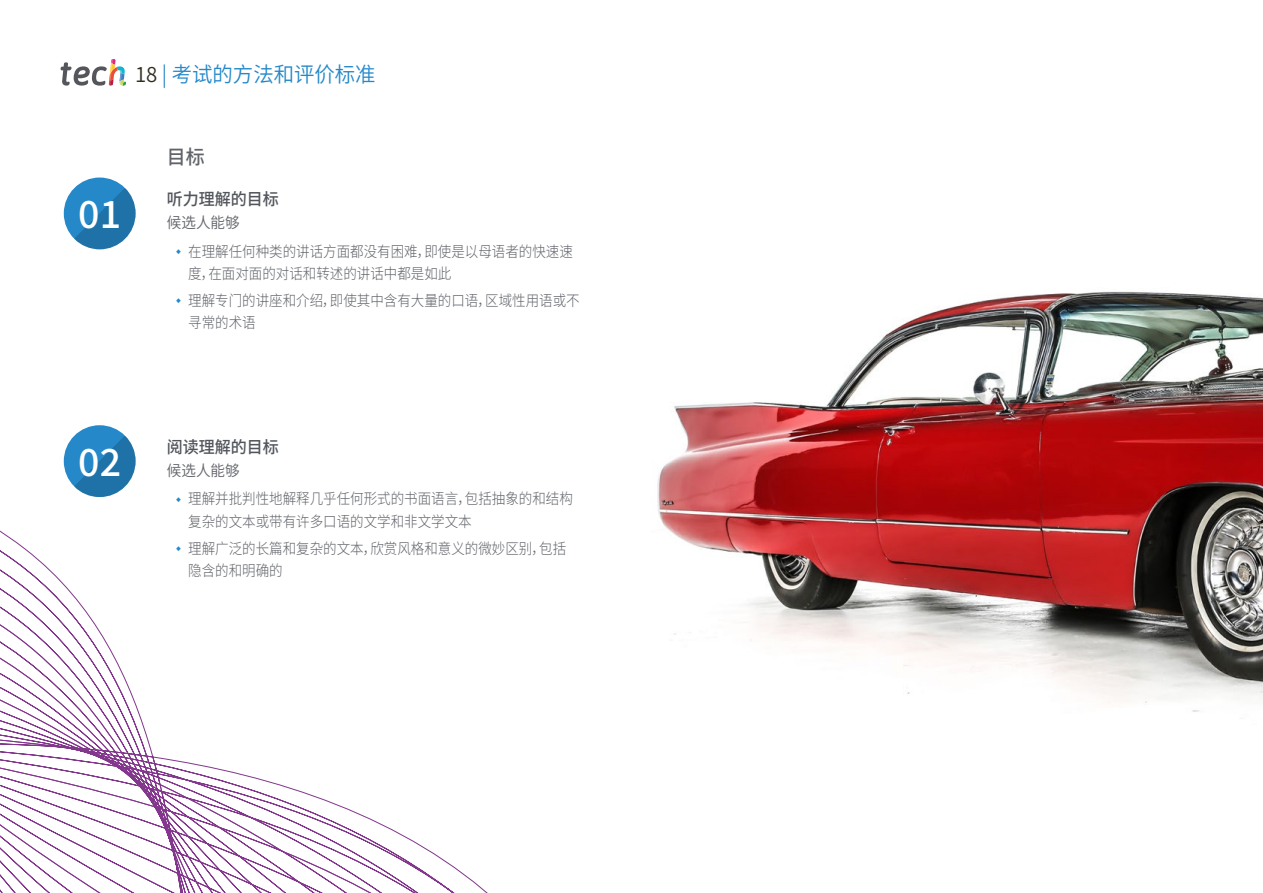
<style>
.page{position:relative;width:1263px;height:893px;background:#fff}
.page>*{position:absolute;margin:0;border:0;box-sizing:border-box;transform-origin:0 0}
.t1{font:500 37.5px "Source Han Sans CN";color:#fff}
.t2{font:21px "Source Han Sans CN";color:#2488c9}
.t3{font:500 19.5px "Source Han Sans CN";color:#61646a}
.t4{font:500 16.5px "Source Han Sans CN";color:#52555b}
.t5{font:300 15px/22.5px "Source Han Sans CN";color:#61646a;scale:.9 1}
.t6{font:15px "Source Han Sans CN";color:#61646a}
.s1{color:#312e20}
</style>
<div class="page">
<svg style="left:0;top:530px;width:488px;height:363px"></svg>
<svg style="left:61px;top:59px;width:65px;height:27px"></svg>
<div style="left:64px;top:178px;width:72px;height:71px;background:#2488c9;border-radius:50%"></div>
<div style="left:64px;top:425px;width:72px;height:72px;background:#2488c9;border-radius:50%"></div>
<svg style="left:74px;top:188px;width:62px;height:61px"></svg>
<svg style="left:74px;top:436px;width:62px;height:61px"></svg>
<img style="left:657px;top:291px;width:606px;height:421px">
<svg style="left:176px;top:546px;width:5px;height:5px"></svg>
<h2 class="t2" style="left:135px;top:63px;width:242px"><span class="s1">18</span> | 考试的方法和评价标准</h2>
<h1 class="t1" style="left:78px;top:193px;width:44px">01</h1>
<h3 class="t3" style="left:167px;top:146px;width:39px">目标</h3>
<p class="t4" style="left:167px;top:190px;width:114px">听力理解的目标</p>
<p class="t6" style="left:167px;top:214px;width:74px">候选人能够</p>
<p class="t5" style="left:188px;top:240px;width:429px">在理解任何种类的讲话方面都没有困难，即使是以母语者的快速速度，在面对面的对话和转述的讲话中都是如此</p>
<p class="t5" style="left:188px;top:290px;width:437px">理解专门的讲座和介绍，即使其中含有大量的口语，区域性用语或不寻常的术语</p>
<h1 class="t1" style="left:78px;top:441px;width:44px">02</h1>
<p class="t4" style="left:167px;top:438px;width:114px">阅读理解的目标</p>
<p class="t6" style="left:167px;top:462px;width:74px">候选人能够</p>
<p class="t5" style="left:188px;top:488px;width:429px">理解并批判性地解释几乎任何形式的书面语言，包括抽象的和结构复杂的文本或带有许多口语的文学和非文学文本</p>
<p class="t5" style="left:188px;top:537px;width:422px">理解广泛的长篇和复杂的文本，欣赏风格和意义的微妙区别，包括隐含的和明确的</p>
</div>
